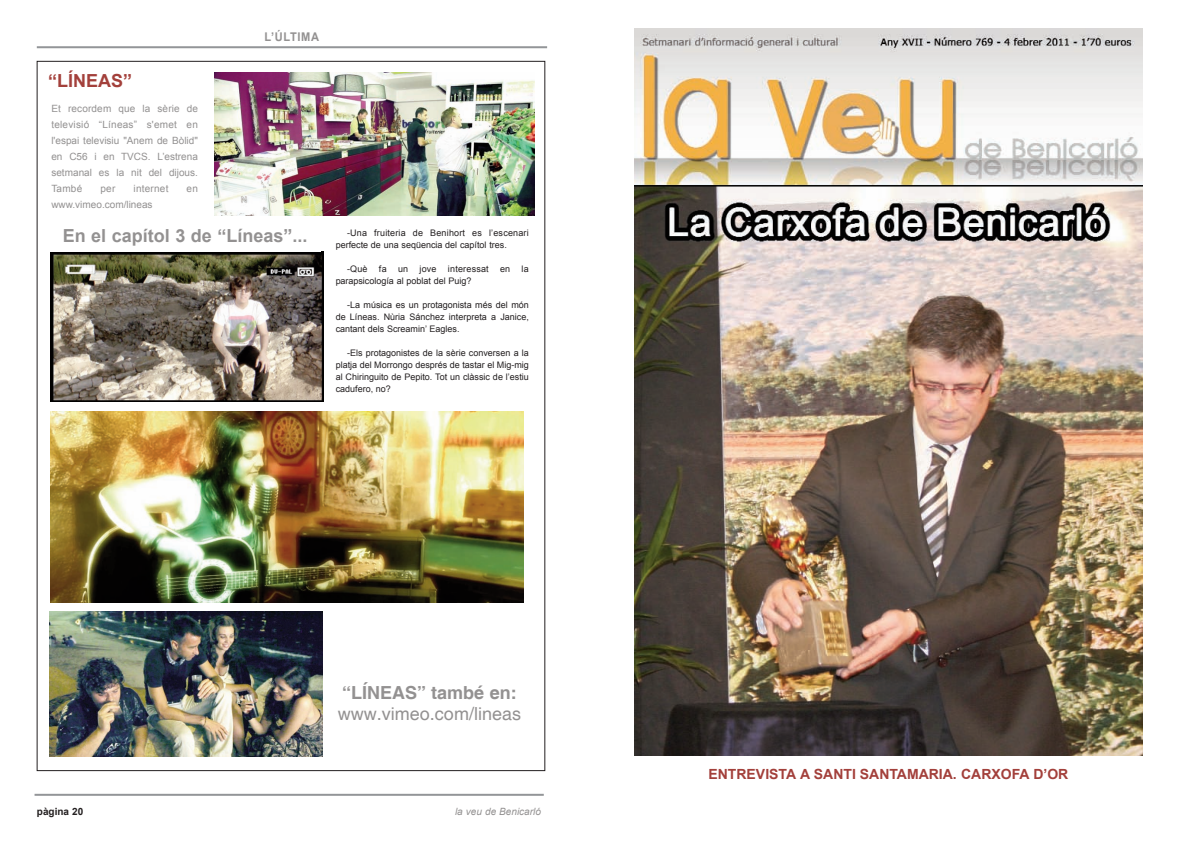
<style>
.page{position:relative;width:1191px;height:842px;background:#fff}
.page>*{position:absolute;margin:0;border:0;box-sizing:border-box;transform-origin:0 0}
.t1{font:700 18px "Arial";color:#939191}
.t2{font:18px "Helvetica";color:#939191}
.t3{font:700 18px "Helvetica";color:#939191}
.t4{font:700 18px "Arial";color:#a3403b}
.t5{font:700 14px "Arial";color:#a3403b}
.t6{font:700 12px "Arial";letter-spacing:.055em;color:#939191;scale:.92 1}
.t7{font:10px/16px "Arial";color:#939191;text-align:justify}
.t8{font:italic 10px "Arial";color:#939191}
.t9{font:700 10px "Arial";color:#231f20}
.t10{font:10px "Arial";letter-spacing:.02em;color:#939191}
.t11{font:9px/12px "Arial";color:#231f20;text-align:justify}
.t12{font:9px "Arial";letter-spacing:.02em;color:#231f20}
</style>
<div class="page">
<img style="left:635px;top:29px;width:507px;height:726px">
<hr style="left:35px;top:794px;width:509px;height:2px;background:#939598">
<hr style="left:37px;top:46px;width:510px;height:2px;background:#939598">
<img style="left:214px;top:72px;width:320px;height:144px">
<img style="left:50px;top:251px;width:273px;height:150px">
<img style="left:50px;top:411px;width:473px;height:191px">
<img style="left:49px;top:612px;width:273px;height:144px">
<h1 class="t4" style="left:48px;top:70px;width:86px">“LÍNEAS”</h1>
<p class="t7" style="left:51px;top:100px;width:148px">Et recordem que la sèrie de televisió “Líneas” s'emet en l'espai televisiu "Anem de Bòlid" en C56 i en TVCS. L’estrena setmanal es la nit del dijous.<br>També</p>
<p class="t7" style="left:100px;top:180px;width:16px">per</p>
<p class="t10" style="left:134px;top:183px;width:36px">internet</p>
<p class="t7" style="left:187px;top:180px;width:13px">en</p>
<p class="t7" style="left:51px;top:196px;width:103px">www.vimeo.com/lineas</p>
<h3 class="t6" style="left:264px;top:30px;width:61px">L’ÚLTIMA</h3>
<h1 class="t1" style="left:63px;top:226px;width:246px">En el capítol 3 de “Líneas”...</h1>
<p class="t11" style="left:336px;top:227px;width:195px;text-indent:11px">-Una fruiteria de Benihort es l’escenari perfecte de una seqüencia del capítol tres.</p>
<p class="t11" style="left:347px;top:263px;width:22px">-Què</p>
<p class="t11" style="left:379px;top:263px;width:9px">fa</p>
<p class="t11" style="left:398px;top:263px;width:12px">un</p>
<p class="t11" style="left:419px;top:263px;width:19px">jove</p>
<p class="t12" style="left:448px;top:264px;width:42px">interessat</p>
<p class="t11" style="left:500px;top:263px;width:12px">en</p>
<p class="t11" style="left:521px;top:263px;width:9px">la</p>
<p class="t11" style="left:336px;top:275px;width:137px">parapsicología al poblat del Puig?</p>
<p class="t11" style="left:336px;top:299px;width:195px;text-indent:11px">-La música es un protagonista més del món de Líneas. Nùria Sánchez interpreta a Janice, cantant dels Screamin’ Eagles.</p>
<p class="t11" style="left:336px;top:347px;width:195px;text-indent:11px">-Els protagonistes de la sèrie conversen a la platja del Morrongo després de tastar el Mig-mig al Chiringuito de Pepito. Tot un clàssic de l’estiu cadufero, no?</p>
<h1 class="t3" style="left:342px;top:682px;width:176px">“LÍNEAS” també en:</h1>
<h1 class="t2" style="left:338px;top:703px;width:185px">www.vimeo.com/lineas</h1>
<p class="t9" style="left:37px;top:806px;width:48px">pàgina 20</p>
<p class="t8" style="left:455px;top:806px;width:87px">la veu de Benicarló</p>
<h2 class="t5" style="left:708px;top:767px;width:361px">ENTREVISTA A SANTI SANTAMARIA. CARXOFA D’OR</h2>
</div>
